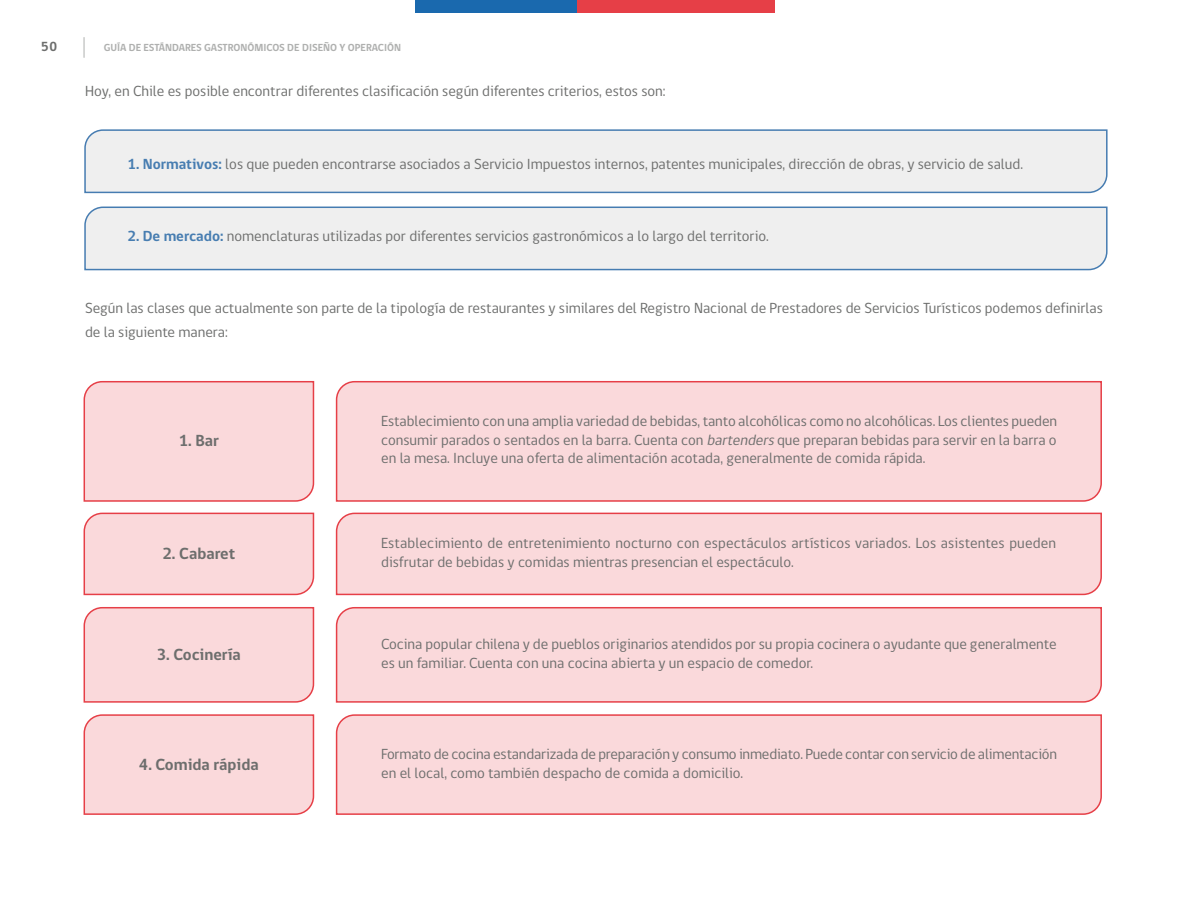
<style>
.page{position:relative;width:1188px;height:918px;background:#fff}
.page>*{position:absolute;margin:0;border:0;box-sizing:border-box;transform-origin:0 0}
.t1{font:700 16.5px "gob CL";color:#6d6e6d}
.t2{font:15px/18.8px "gob CL";color:#6d6e6d}
.t3{font:700 13.5px "gob CL";color:#6d6e6d}
.t4{font:700 10.5px "gob CL";color:#afb0af}
.s1{font-weight:700;color:#477db1}
.s2{font-style:italic}
</style>
<div class="page">
<svg style="left:84px;top:37px;width:1px;height:20px"></svg>
<div style="left:415px;top:0;width:162px;height:13px;background:#1a69ae"></div>
<div style="left:577px;top:0;width:198px;height:13px;background:#e63f47"></div>
<svg style="left:84px;top:206px;width:1024px;height:65px"></svg>
<svg style="left:84px;top:129px;width:1024px;height:65px"></svg>
<div style="left:335px;top:381px;width:767px;height:121px;background:#fad9db"></div>
<div style="left:83px;top:381px;width:232px;height:121px;background:#fad9db"></div>
<div style="left:335px;top:512px;width:767px;height:84px;background:#fad9db"></div>
<svg style="left:83px;top:512px;width:232px;height:84px;background:#f9d3d5"></svg>
<div style="left:335px;top:607px;width:767px;height:96px;background:#fad9db"></div>
<div style="left:83px;top:607px;width:232px;height:96px;background:#fad9db"></div>
<div style="left:335px;top:714px;width:767px;height:101px;background:#fad9db"></div>
<div style="left:83px;top:714px;width:232px;height:101px;background:#fad9db"></div>
<p class="t3" style="left:41px;top:37px;width:18px">50</p>
<p class="t4" style="left:104px;top:41px;width:299px">GUÍA DE ESTÁNDARES GASTRONÓMICOS DE DISEÑO Y OPERACIÓN</p>
<p class="t2" style="left:85px;top:82px;width:582px">Hoy, en Chile es posible encontrar diferentes clasificación según diferentes criterios, estos son:</p>
<p class="t2" style="left:128px;top:155px;width:897px"><span class="s1">1. Normativos:</span> los que pueden encontrarse asociados a Servicio Impuestos internos, patentes municipales, dirección de obras, y servicio de salud.</p>
<p class="t2" style="left:128px;top:227px;width:643px"><span class="s1">2. De mercado:</span> nomenclaturas utilizadas por diferentes servicios gastronómicos a lo largo del territorio.</p>
<p class="t2" style="left:85px;top:297px;width:1019px;line-height:23.4px">Según las clases que actualmente son parte de la tipología de restaurantes y similares del Registro Nacional de Prestadores de Servicios Turísticos podemos definirlas de la siguiente manera:</p>
<p class="t1" style="left:179px;top:430px;width:42px">1. Bar</p>
<p class="t1" style="left:162px;top:542px;width:74px">2. Cabaret</p>
<p class="t1" style="left:157px;top:643px;width:86px">3. Cocinería</p>
<p class="t1" style="left:139px;top:753px;width:121px">4. Comida rápida</p>
<p class="t2" style="left:381px;top:412px;width:677px;text-align:justify">Establecimiento con una amplia variedad de bebidas, tanto alcohólicas como no alcohólicas. Los clientes pueden consumir parados o sentados en la barra. Cuenta con <span class="s2">bartenders</span>que preparan bebidas para servir en la barra o en la mesa. Incluye una oferta de alimentación acotada, generalmente de comida rápida.</p>
<p class="t2" style="left:381px;top:534px;width:676px">Establecimiento de entretenimiento nocturno con espectáculos artísticos variados. Los asistentes pueden disfrutar de bebidas y comidas mientras presencian el espectáculo.</p>
<p class="t2" style="left:381px;top:635px;width:677px">Cocina popular chilena y de pueblos originarios atendidos por su propia cocinera o ayudante que generalmente es un familiar. Cuenta con una cocina abierta y un espacio de comedor.</p>
<p class="t2" style="left:381px;top:745px;width:677px">Formato de cocina estandarizada de preparación y consumo inmediato. Puede contar con servicio de alimentación en el local, como también despacho de comida a domicilio.</p>
</div>
